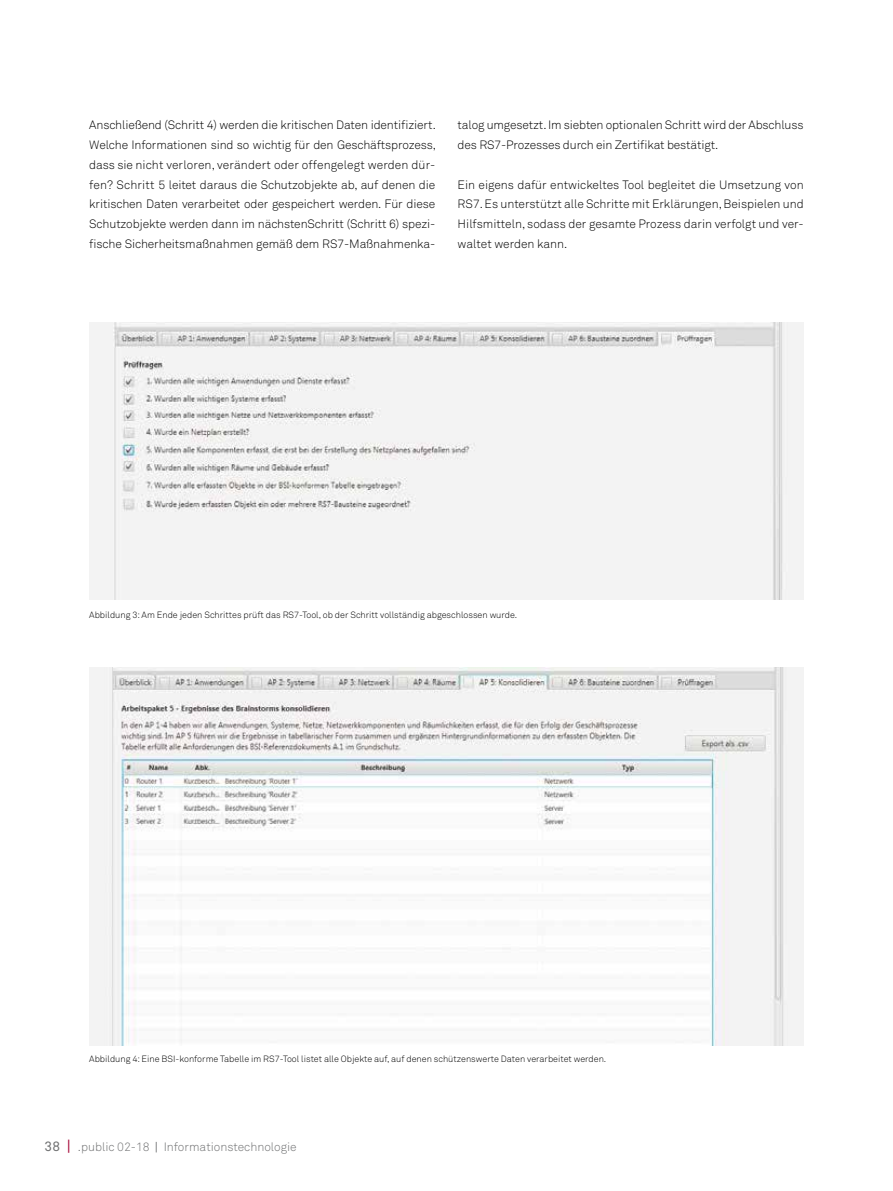
<style>
.page{position:relative;width:893px;height:1191px;background:#fff}
.page>*{position:absolute;margin:0;border:0;box-sizing:border-box;transform-origin:0 0}
.t1{font:300 12px/19.8px "Akkurat Std";letter-spacing:-.01em;color:#000;text-align:justify}
.t2{font:300 12px "Akkurat Std";color:#707172}
.t3{font:300 9px "Akkurat Std";color:#000}
.s1{font-weight:400;font-size:13.5px}
.s2{font-weight:400;font-size:15px;color:#a40133}
.s3{font-weight:400}
</style>
<div class="page">
<img style="left:89px;top:322px;width:715px;height:278px">
<img style="left:89px;top:667px;width:715px;height:378px">
<p class="t1" style="left:89px;top:115px;width:348px">Anschließend (Schritt 4) werden die kritischen Daten identifiziert.<br>Welche Informationen sind so wichtig für den Geschäftsprozess, dass sie nicht verloren, verändert oder offengelegt werden dür&shy;fen? Schritt 5 leitet daraus die Schutzobjekte ab, auf denen die kritischen Daten verarbeitet oder gespeichert werden. Für diese Schutzobjekte werden dann im nächstenSchritt (Schritt 6) spezi&shy;fische Sicherheitsmaßnahmen gemäß dem RS7-Maßnahmenka-</p>
<p class="t1" style="left:458px;top:115px;width:348px">talog umgesetzt. Im siebten optionalen Schritt wird der Abschluss des RS7-Prozesses durch ein Zertifikat bestätigt.</p>
<p class="t1" style="left:458px;top:174px;width:348px">Ein eigens dafür entwickeltes Tool begleitet die Umsetzung von RS7. Es unterstützt alle Schritte mit Erklärungen, Beispielen und Hilfsmitteln, sodass der gesamte Prozess darin verfolgt und ver&shy;waltet werden kann.</p>
<p class="t3" style="left:89px;top:609px;width:429px">Abbildung 3: Am Ende jeden Schrittes prüft das RS7-Tool, ob der Schritt vollständig abgeschlossen wurde.</p>
<p class="t3" style="left:89px;top:1053px;width:518px">Abbildung 4: Eine BSI-konforme Tabelle im RS7-Tool listet alle Objekte auf, auf denen schützenswerte Daten verarbeitet werden.</p>
<p class="t2" style="left:45px;top:1140px;width:254px"><span class="s1">38</span> <span class="s2">|</span> .public 02-18 <span class="s3">|</span> Informationstechnologie</p>
</div>
